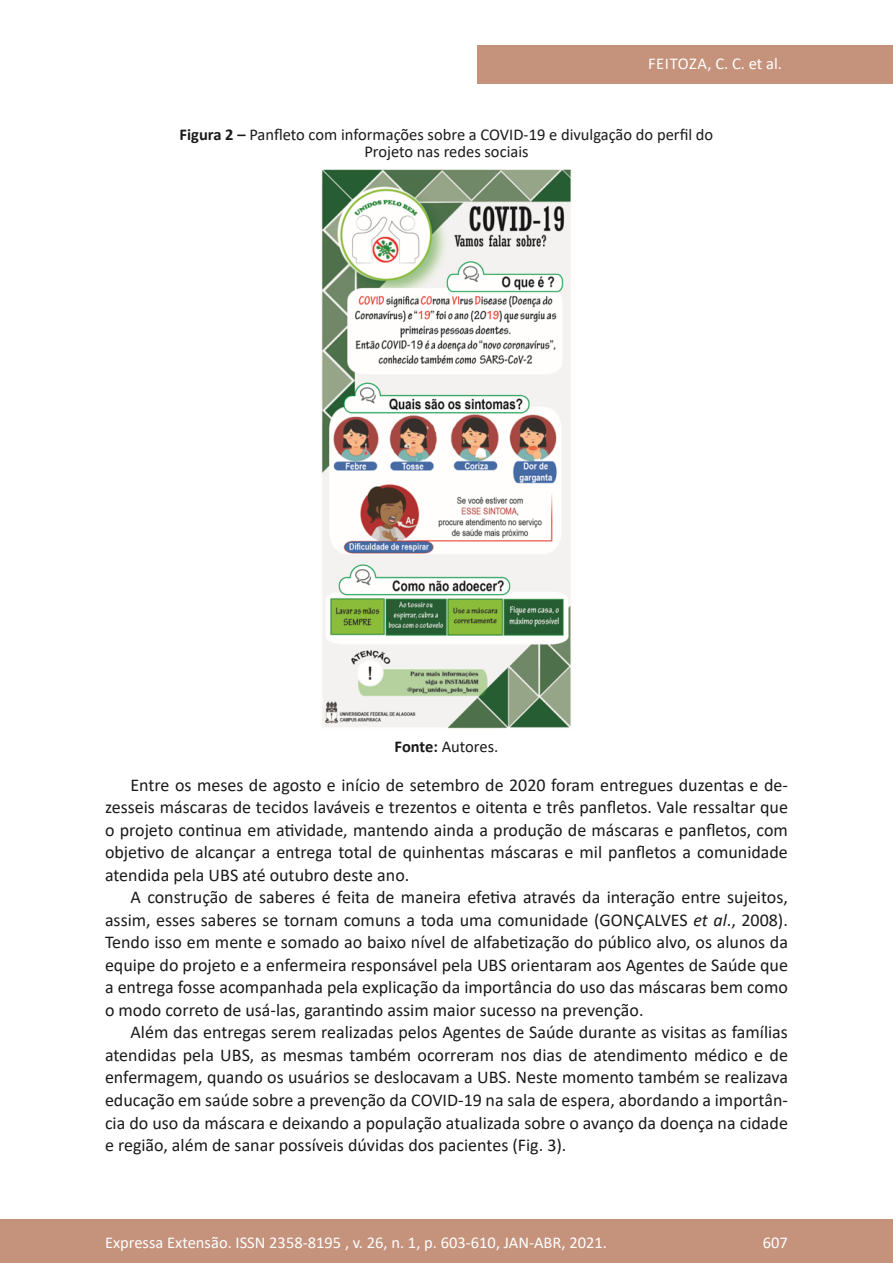
<style>
.page{position:relative;width:893px;height:1263px;background:#fff}
.page>*{position:absolute;margin:0;border:0;box-sizing:border-box;transform-origin:0 0}
.texto{font:18px/22.5px "Calibri";color:#1a1a1a;text-align:justify}
.legenda{font:16.5px "Calibri";color:#1a1a1a}
.t1{font:16.5px "Calibri";color:#fff}
.t2{font:16.5px "Calibri";letter-spacing:.025em;color:#fff}
.s1{font-weight:700}
.s2{font-style:italic}
</style>
<div class="page">
<div style="left:0;top:1219px;width:893px;height:44px;background:#c5927c"></div>
<div style="left:477px;top:45px;width:416px;height:39px;background:#c5927c"></div>
<img style="left:321px;top:169px;width:250px;height:560px">
<p class="t2" style="left:648px;top:52px;width:135px">FEITOZA, C. C. et al.</p>
<p class="legenda" style="left:180px;top:124px;width:535px"><span class="s1">Figura 2 –</span> Panfleto com informações sobre a COVID-19 e divulgação do perfil do</p>
<p class="legenda" style="left:364px;top:140px;width:166px">Projeto nas redes sociais</p>
<p class="legenda" style="left:395px;top:735px;width:105px"><span class="s1">Fonte:</span> Autores.</p>
<p class="texto" style="left:105px;top:773px;width:684px;text-indent:26px">Entre os meses de agosto e início de setembro de 2020 foram entregues duzentas e de&shy;zesseis máscaras de tecidos laváveis e trezentos e oitenta e três panfletos. Vale ressaltar que o projeto continua em atividade, mantendo ainda a produção de máscaras e panfletos, com objetivo de alcançar a entrega total de quinhentas máscaras e mil panfletos a comunidade atendida pela UBS até outubro deste ano.</p>
<p class="texto" style="left:105px;top:886px;width:684px;text-indent:26px">A construção de saberes é feita de maneira efetiva através da interação entre sujeitos, assim, esses saberes se tornam comuns a toda uma comunidade (GONÇALVES <span class="s2">et al</span>., 2008).<br>Tendo isso em mente e somado ao baixo nível de alfabetização do público alvo, os alunos da equipe do projeto e a enfermeira responsável pela UBS orientaram aos Agentes de Saúde que a entrega fosse acompanhada pela explicação da importância do uso das máscaras bem como o modo correto de usá-las, garantindo assim maior sucesso na prevenção.</p>
<p class="texto" style="left:105px;top:1021px;width:684px;text-indent:26px">Além das entregas serem realizadas pelos Agentes de Saúde durante as visitas as famílias atendidas pela UBS, as mesmas também ocorreram nos dias de atendimento médico e de enfermagem, quando os usuários se deslocavam a UBS. Neste momento também se realizava educação em saúde sobre a prevenção da COVID-19 na sala de espera, abordando a importân&shy;cia do uso da máscara e deixando a população atualizada sobre o avanço da doença na cidade e região, além de sanar possíveis dúvidas dos pacientes (Fig. 3).</p>
<p class="t1" style="left:105px;top:1230px;width:503px">Expressa Extensão. ISSN 2358-8195 , v. 26, n. 1, p. 603-610, JAN-ABR, 2021.</p>
<p class="t1" style="left:763px;top:1230px;width:27px">607</p>
</div>
